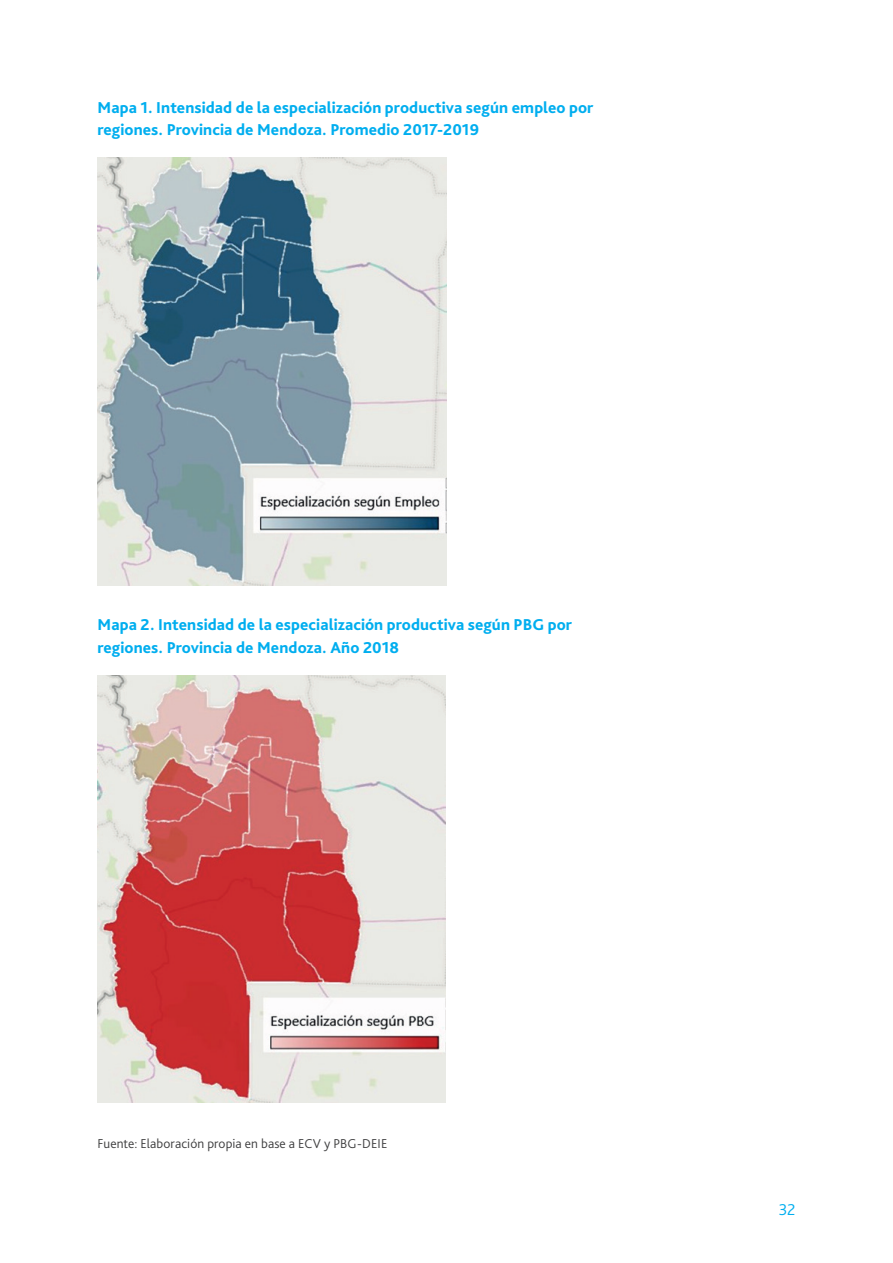
<style>
.page{position:relative;width:893px;height:1263px;background:#fff}
.page>*{position:absolute;margin:0;border:0;box-sizing:border-box;transform-origin:0 0}
.t1{font:800 16.5px/22.5px "Bliss Pro";letter-spacing:.005em;color:#00aeef}
.t2{font:300 16.5px "Bliss Pro";color:#00aeef}
.t3{font:300 13.5px "Bliss Pro";letter-spacing:.01em;color:#3e3e3f}
</style>
<div class="page">
<img style="left:98px;top:158px;width:349px;height:427px">
<img style="left:98px;top:675px;width:347px;height:428px">
<p class="t1" style="left:98px;top:95px;width:497px">Mapa 1. Intensidad de la especialización productiva según empleo por regiones. Provincia de Mendoza. Promedio 2017-2019</p>
<p class="t1" style="left:98px;top:613px;width:476px">Mapa 2. Intensidad de la especialización productiva según PBG por regiones. Provincia de Mendoza. Año 2018</p>
<p class="t3" style="left:98px;top:1135px;width:291px">Fuente: Elaboración propia en base a ECV y PBG-DEIE</p>
<p class="t2" style="left:779px;top:1199px;width:18px">32</p>
</div>
